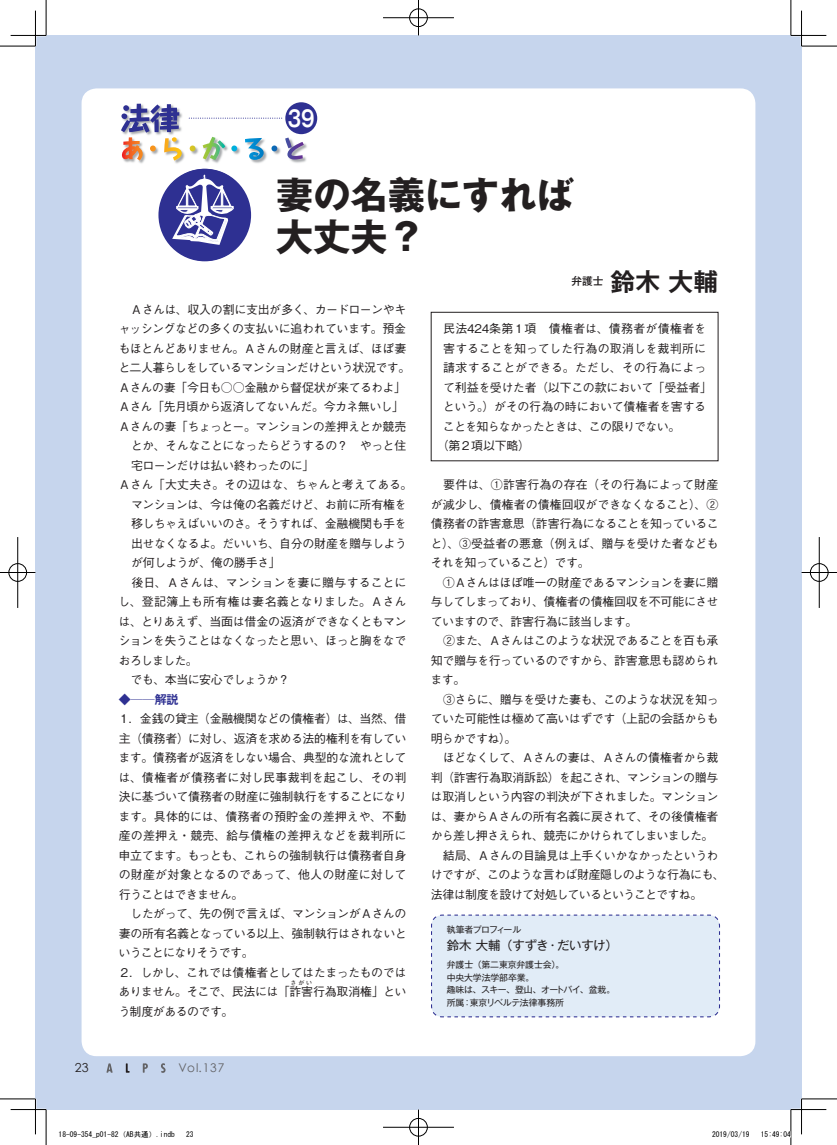
<style>
.page{position:relative;width:837px;height:1145px;background:#fff}
.page>*{position:absolute;margin:0;border:0;box-sizing:border-box;transform-origin:0 0}
.t1{font:700 37.25px/42.5px "Gothic MB101 Pro";color:#231f20}
.t2{font:700 24.75px "Gothic MB101 Pro De";color:#231f20}
.t3{font:700 22.12px "Gothic MB101 Pro De";color:#fff;scale:.8 1}
.t4{font:12.38px "Gothic MB101 Pro";letter-spacing:-.015em;color:#231f20}
.t5{font:12.38px "Century Gothic";color:#231f20}
.t6{font:500 12px/19.5px "Gothic BBB Pro";letter-spacing:-.035em;color:#231f20}
.t7{font:500 12px "Gothic BBB Pro";letter-spacing:-.015em;color:#231f20}
.t8{font:500 12px "Gothic BBB Pro";letter-spacing:-.065em;color:#231f20}
.t9{font:500 12px "Gothic BBB Pro";color:#231f20}
.t10{font:500 12px "Gothic BBB Pro";letter-spacing:.005em;color:#231f20}
.t11{font:500 12px "Gothic BBB Pro";letter-spacing:.01em;color:#231f20}
.t12{font:500 12px "Gothic BBB Pro";letter-spacing:.015em;color:#231f20}
.t13{font:500 12px "Gothic BBB Pro";letter-spacing:-.055em;color:#231f20}
.t14{font:12px "Century Gothic";letter-spacing:.075em;color:#636366}
.t15{font:700 12px "Gothic MB101 Pro De";color:#2e3092}
.t16{font:500 10.62px "Gothic MB101 Pro";color:#231f20}
.t17{font:8.88px/12.4px "Gothic MB101 Pro";letter-spacing:-.015em;color:#231f20}
.t18{font:8.88px "Gothic MB101 Pro";letter-spacing:-.055em;color:#231f20}
.t19{font:7.5px "MS Gothic";color:#000}
.t20{font:500 6px "Gothic BBB Pro";color:#231f20}
</style>
<div class="page">
<div style="left:35px;top:35px;width:766px;height:1074px;background:#c6d5ed"></div>
<div style="left:81px;top:88px;width:674px;height:968px;background:#fff;border-radius:15px"></div>
<svg style="left:159px;top:169px;width:91px;height:92px"></svg>
<img style="left:123px;top:102px;width:186px;height:67px">
<svg style="left:121px;top:104px;width:183px;height:56px"></svg>
<div style="left:285px;top:102px;width:32px;height:32px;background:#2e3092;border-radius:50%"></div>
<div style="left:431px;top:312px;width:287px;height:149px;border:1px solid #231f20"></div>
<svg style="left:106px;top:1063px;width:7px;height:9px"></svg>
<svg style="left:126px;top:1063px;width:3px;height:9px"></svg>
<svg style="left:143px;top:1063px;width:5px;height:9px"></svg>
<svg style="left:161px;top:1063px;width:4px;height:9px"></svg>
<div style="left:431px;top:914px;width:289px;height:103px;background:#e1ecf7"></div>
<hr style="left:11px;top:1108px;width:35px;height:2px;background:#fff">
<hr style="left:790px;top:1108px;width:36px;height:2px;background:#fff">
<hr style="left:800px;top:11px;width:2px;height:35px;background:#fff">
<hr style="left:800px;top:1098px;width:2px;height:36px;background:#fff">
<hr style="left:0;top:46px;width:35px;height:1px;background:#000">
<hr style="left:801px;top:46px;width:35px;height:1px;background:#000">
<hr style="left:0;top:1098px;width:35px;height:1px;background:#000">
<hr style="left:801px;top:1098px;width:35px;height:1px;background:#000">
<hr style="left:46px;top:0;width:1px;height:35px;background:#000">
<hr style="left:46px;top:1109px;width:1px;height:35px;background:#000">
<hr style="left:790px;top:0;width:1px;height:35px;background:#000">
<hr style="left:790px;top:1109px;width:1px;height:35px;background:#000">
<hr style="left:11px;top:35px;width:35px;height:1px;background:#000">
<hr style="left:790px;top:35px;width:36px;height:1px;background:#000">
<hr style="left:11px;top:1109px;width:35px;height:1px;background:#000">
<hr style="left:790px;top:1109px;width:36px;height:1px;background:#000">
<hr style="left:35px;top:11px;width:1px;height:35px;background:#000">
<hr style="left:35px;top:1098px;width:1px;height:36px;background:#000">
<hr style="left:801px;top:11px;width:1px;height:35px;background:#000">
<hr style="left:801px;top:1098px;width:1px;height:36px;background:#000">
<div style="left:408px;top:8px;width:20px;height:19px;border:2px solid #fff;border-radius:50%"></div>
<hr style="left:383px;top:17px;width:71px;height:2px;background:#fff">
<hr style="left:417px;top:0;width:2px;height:35px;background:#fff">
<div style="left:409px;top:9px;width:18px;height:18px;border:1px solid #000;border-radius:50%"></div>
<hr style="left:383px;top:18px;width:71px;height:1px;background:#000">
<hr style="left:418px;top:0;width:1px;height:35px;background:#000">
<div style="left:408px;top:1117px;width:20px;height:20px;border:2px solid #fff;border-radius:50%"></div>
<hr style="left:383px;top:1126px;width:71px;height:2px;background:#fff">
<hr style="left:417px;top:1109px;width:2px;height:35px;background:#fff">
<div style="left:409px;top:1118px;width:18px;height:18px;border:1px solid #000;border-radius:50%"></div>
<hr style="left:383px;top:1127px;width:71px;height:1px;background:#000">
<hr style="left:418px;top:1109px;width:1px;height:35px;background:#000">
<div style="left:8px;top:562px;width:19px;height:20px;border:2px solid #fff;border-radius:50%"></div>
<hr style="left:0;top:571px;width:35px;height:2px;background:#fff">
<hr style="left:17px;top:537px;width:2px;height:71px;background:#fff">
<div style="left:9px;top:563px;width:18px;height:18px;border:1px solid #000;border-radius:50%"></div>
<hr style="left:0;top:572px;width:35px;height:1px;background:#000">
<hr style="left:18px;top:537px;width:1px;height:71px;background:#000">
<div style="left:809px;top:562px;width:19px;height:20px;border:2px solid #fff;border-radius:50%"></div>
<hr style="left:801px;top:571px;width:35px;height:2px;background:#fff">
<div style="left:809px;top:563px;width:19px;height:18px;border:1px solid #000;border-radius:50%"></div>
<hr style="left:801px;top:572px;width:35px;height:1px;background:#000">
<hr style="left:818px;top:537px;width:1px;height:71px;background:#000">
<h3 class="t3" style="left:288px;top:100px;width:35px">39</h3>
<h1 class="t1" style="left:276px;top:169px;width:299px">妻の名義にすれば大丈夫？</h1>
<p class="t6" style="left:119px;top:298px;width:289px">　Ａさんは、収入の割に支出が多く、カードローンやキ</p>
<p class="t6" style="left:118px;top:317px;width:289px">ャッシングなどの多くの支払いに追われています。預金</p>
<p class="t6" style="left:118px;top:337px;width:289px">もほとんどありません。Ａさんの財産と言えば、ほぼ妻</p>
<p class="t8" style="left:118px;top:358px;width:293px">と二人暮らしをしているマンションだけという状況です。</p>
<p class="t6" style="left:118px;top:376px;width:289px">Ａさんの妻「今日も○○金融から督促状が来てるわよ」</p>
<p class="t6" style="left:118px;top:395px;width:287px">Ａさん「先月頃から返済してないんだ。今カネ無いし」</p>
<p class="t6" style="left:118px;top:415px;width:289px">Ａさんの妻「ちょっとー。マンションの差押えとか競売</p>
<p class="t6" style="left:131px;top:434px;width:277px">とか、そんなことになったらどうするの？　やっと住</p>
<p class="t6" style="left:131px;top:454px;width:185px">宅ローンだけは払い終わったのに」</p>
<p class="t7" style="left:118px;top:475px;width:295px">Ａさん「大丈夫さ。その辺はな、ちゃんと考えてある。</p>
<p class="t6" style="left:131px;top:493px;width:277px">マンションは、今は俺の名義だけど、お前に所有権を</p>
<p class="t6" style="left:131px;top:512px;width:277px">移しちゃえばいいのさ。そうすれば、金融機関も手を</p>
<p class="t6" style="left:131px;top:532px;width:277px">出せなくなるよ。だいいち、自分の財産を贈与しよう</p>
<p class="t13" style="left:131px;top:553px;width:151px">が何しようが、俺の勝手さ」</p>
<p class="t10" style="left:119px;top:572px;width:289px">　後日、Ａさんは、マンションを妻に贈与することに</p>
<p class="t11" style="left:118px;top:592px;width:289px">し、登記簿上も所有権は妻名義となりました。Ａさん</p>
<p class="t6" style="left:118px;top:610px;width:289px">は、とりあえず、当面は借金の返済ができなくともマン</p>
<p class="t6" style="left:118px;top:629px;width:289px">ションを失うことはなくなったと思い、ほっと胸をなで</p>
<p class="t6" style="left:119px;top:649px;width:81px">おろしました。</p>
<p class="t6" style="left:119px;top:668px;width:172px">　でも、本当に安心でしょうか？</p>
<p class="t15" style="left:119px;top:689px;width:61px">◆──解説</p>
<p class="t6" style="left:118px;top:707px;width:290px">１．金銭の貸主（金融機関などの債権者）は、当然、借主（債務者）に対し、返済を求める法的権利を有しています。債務者が返済をしない場合、典型的な流れとしては、債権者が債務者に対し民事裁判を起こし、その判決に基づいて債務者の財産に強制執行をすることになります。具体的には、債務者の預貯金の差押えや、不動産の差押え・競売、給与債権の差押えなどを裁判所に申立てます。もっとも、これらの強制執行は債務者自身の財産が対象となるのであって、他人の財産に対して行うことはできません。<br>　したがって、先の例で言えば、マンションがＡさんの妻の所有名義となっている以上、強制執行はされないということになりそうです。<br>２．しかし、これでは債権者としてはたまったものではありません。そこで、民法には「詐害行為取消権」とい</p>
<p class="t20" style="left:290px;top:977px;width:23px">さがい</p>
<p class="t6" style="left:118px;top:999px;width:117px">う制度があるのです。</p>
<p class="t5" style="left:75px;top:1059px;width:15px">23</p>
<p class="t14" style="left:178px;top:1059px;width:47px">Vol.137</p>
<p class="t16" style="left:571px;top:272px;width:33px">弁護士</p>
<h2 class="t2" style="left:610px;top:261px;width:109px">鈴木 大輔</h2>
<p class="t12" style="left:443px;top:319px;width:264px">民法424条第１項　債権者は、債務者が債権者を</p>
<p class="t9" style="left:443px;top:338px;width:264px">害することを知ってした行為の取消しを裁判所に</p>
<p class="t9" style="left:443px;top:358px;width:264px">請求することができる。ただし、その行為によっ</p>
<p class="t6" style="left:443px;top:376px;width:270px">て利益を受けた者（以下この款において「受益者」</p>
<p class="t7" style="left:442px;top:397px;width:265px">という。）がその行為の時において債権者を害する</p>
<p class="t8" style="left:443px;top:416px;width:239px">ことを知らなかったときは、この限りでない。</p>
<p class="t6" style="left:437px;top:434px;width:95px">（第２項以下略）</p>
<p class="t6" style="left:430px;top:473px;width:295px">　要件は、①詐害行為の存在（その行為によって財産が減少し、債権者の債権回収ができなくなること）、②債務者の詐害意思（詐害行為になることを知っていること）、③受益者の悪意（例えば、贈与を受けた者などもそれを知っていること）です。<br>　①Ａさんはほぼ唯一の財産であるマンションを妻に贈与してしまっており、債権者の債権回収を不可能にさせていますので、詐害行為に該当します。<br>　②また、Ａさんはこのような状況であることを百も承知で贈与を行っているのですから、詐害意思も認められます。<br>　③さらに、贈与を受けた妻も、このような状況を知っていた可能性は極めて高いはずです（上記の会話からも明らかですね）。<br>　ほどなくして、Ａさんの妻は、Ａさんの債権者から裁判（詐害行為取消訴訟）を起こされ、マンションの贈与は取消しという内容の判決が下されました。マンションは、妻からＡさんの所有名義に戻されて、その後債権者から差し押さえられ、競売にかけられてしまいました。　結局、Ａさんの目論見は上手くいかなかったというわけですが、このような言わば財産隠しのような行為にも、法律は制度を設けて対処しているということですね。</p>
<p class="t18" style="left:446px;top:922px;width:76px">執筆者プロフィール</p>
<p class="t4" style="left:446px;top:935px;width:172px">鈴木 大輔（すずき・だいすけ）</p>
<p class="t17" style="left:446px;top:957px;width:170px">弁護士（第二東京弁護士会）。<br>中央大学法学部卒業。<br>趣味は、スキー、登山、オートバイ、盆栽。所属：東京リベルテ法律事務所</p>
<p class="t19" style="left:59px;top:1131px;width:118px">18-09-354_p01-82（AB共通）.indb</p>
<p class="t19" style="left:186px;top:1131px;width:9px">23</p>
<p class="t19" style="left:711px;top:1131px;width:39px">2019/03/19</p>
<p class="t19" style="left:760px;top:1131px;width:31px">15:49:04</p>
</div>
